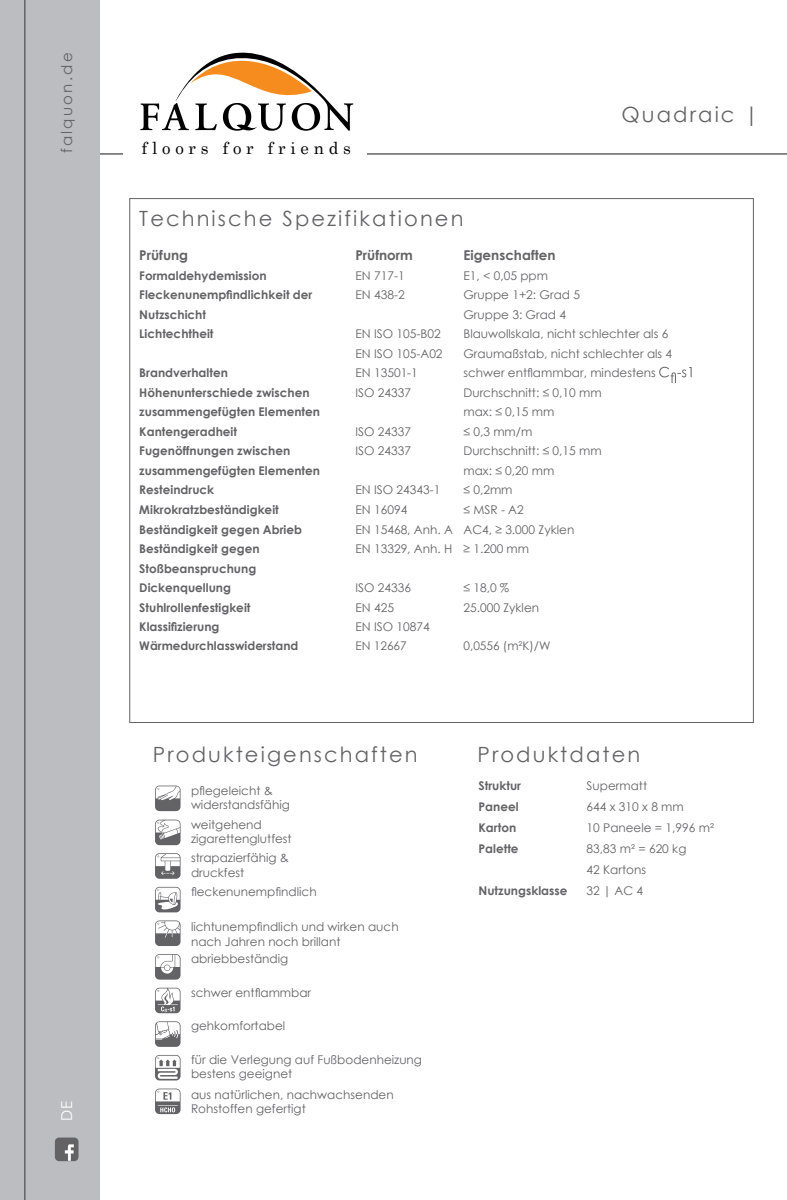
<style>
.page{position:relative;width:787px;height:1200px;background:#fff}
.page>*{position:absolute;margin:0;border:0;box-sizing:border-box;transform-origin:0 0}
.t1{font:21px "Century Gothic";letter-spacing:.1em;color:#636366}
.t2{font:16.8px "Century";letter-spacing:.285em;color:#000}
.t3{font:15px "Century Gothic";letter-spacing:.15em;color:#636366}
.t4{font:15px "Century Gothic";color:#fff}
.t5{font:700 13.5px "Century Gothic";color:#636366}
.t6{font:12px "Century Gothic";color:#636366}
.t7{font:700 12px "Century Gothic";color:#636366}
.t8{font:700 11.85px "Century Gothic";color:#636366}
.t9{font:11.85px "Century Gothic";color:#636366}
</style>
<div class="page">
<hr style="left:0;top:153px;width:787px;height:2px;background:#636366">
<div style="left:123px;top:17px;width:243px;height:149px;background:#fff"></div>
<div style="left:0;top:0;width:100px;height:1199px;background:#bcbdc0"></div>
<hr style="left:24px;top:0;width:2px;height:1199px;background:#636366">
<div style="left:55px;top:1137px;width:23px;height:23px;background:#636366;border-radius:4px"></div>
<svg style="left:65px;top:1144px;width:9px;height:16px"></svg>
<svg style="left:155px;top:785px;width:25px;height:25px"></svg>
<svg style="left:155px;top:819px;width:25px;height:26px"></svg>
<svg style="left:155px;top:853px;width:25px;height:25px"></svg>
<svg style="left:155px;top:920px;width:25px;height:25px"></svg>
<svg style="left:155px;top:954px;width:25px;height:25px"></svg>
<svg style="left:155px;top:1088px;width:25px;height:25px"></svg>
<svg style="left:155px;top:1021px;width:25px;height:25px"></svg>
<svg style="left:155px;top:987px;width:25px;height:25px"></svg>
<svg style="left:155px;top:886px;width:25px;height:26px"></svg>
<svg style="left:155px;top:1055px;width:25px;height:25px"></svg>
<svg style="left:659px;top:366px;width:32px;height:17px"></svg>
<svg style="left:140px;top:52px;width:213px;height:79px"></svg>
<p class="t3" style="left:56px;top:153px;width:102px;rotate:-90deg">falquon.de</p>
<p class="t4" style="left:56px;top:1120px;width:22px;rotate:-90deg">DE</p>
<p class="t2" style="left:142px;top:134px;width:211px">floors for friends</p>
<p class="t1" style="left:139px;top:203px;width:326px">Technische Spezifikationen</p>
<p class="t1" style="left:621px;top:99px;width:139px">Quadraic |</p>
<p class="t5" style="left:139px;top:245px;width:50px">Prüfung</p>
<p class="t5" style="left:355px;top:245px;width:59px">Prüfnorm</p>
<p class="t5" style="left:463px;top:245px;width:94px">Eigenschaften</p>
<p class="t7" style="left:139px;top:266px;width:129px">Formaldehydemission</p>
<p class="t6" style="left:355px;top:267px;width:51px">EN 717-1</p>
<p class="t6" style="left:463px;top:267px;width:86px">E1, &lt; 0,05 ppm</p>
<p class="t7" style="left:139px;top:286px;width:175px">Fleckenunempfindlichkeit der</p>
<p class="t6" style="left:355px;top:286px;width:51px">EN 438-2</p>
<p class="t6" style="left:463px;top:286px;width:118px">Gruppe 1+2: Grad 5</p>
<p class="t7" style="left:139px;top:305px;width:68px">Nutzschicht</p>
<p class="t6" style="left:463px;top:306px;width:104px">Gruppe 3: Grad 4</p>
<p class="t7" style="left:139px;top:325px;width:76px">Lichtechtheit</p>
<p class="t6" style="left:355px;top:325px;width:87px">EN ISO 105-B02</p>
<p class="t6" style="left:463px;top:325px;width:206px">Blauwollskala, nicht schlechter als 6</p>
<p class="t6" style="left:355px;top:345px;width:89px">EN ISO 105-A02</p>
<p class="t6" style="left:463px;top:345px;width:210px">Graumaßstab, nicht schlechter als 4</p>
<p class="t7" style="left:139px;top:364px;width:90px">Brandverhalten</p>
<p class="t6" style="left:355px;top:364px;width:64px">EN 13501-1</p>
<p class="t6" style="left:463px;top:364px;width:194px">schwer entflammbar, mindestens</p>
<p class="t7" style="left:139px;top:383px;width:172px">Höhenunterschiede zwischen</p>
<p class="t6" style="left:355px;top:384px;width:57px">ISO 24337</p>
<p class="t6" style="left:463px;top:384px;width:140px">Durchschnitt: ≤ 0,10 mm</p>
<p class="t7" style="left:139px;top:403px;width:182px">zusammengefügten Elementen</p>
<p class="t6" style="left:463px;top:403px;width:92px">max: ≤ 0,15 mm</p>
<p class="t7" style="left:139px;top:422px;width:99px">Kantengeradheit</p>
<p class="t6" style="left:355px;top:423px;width:57px">ISO 24337</p>
<p class="t6" style="left:463px;top:423px;width:70px">≤ 0,3 mm/m</p>
<p class="t7" style="left:139px;top:442px;width:152px">Fugenöffnungen zwischen</p>
<p class="t6" style="left:355px;top:442px;width:57px">ISO 24337</p>
<p class="t6" style="left:463px;top:442px;width:140px">Durchschnitt: ≤ 0,15 mm</p>
<p class="t7" style="left:139px;top:461px;width:182px">zusammengefügten Elementen</p>
<p class="t6" style="left:463px;top:462px;width:92px">max: ≤ 0,20 mm</p>
<p class="t7" style="left:139px;top:481px;width:76px">Resteindruck</p>
<p class="t6" style="left:355px;top:481px;width:86px">EN ISO 24343-1</p>
<p class="t6" style="left:463px;top:481px;width:51px">≤ 0,2mm</p>
<p class="t7" style="left:139px;top:500px;width:141px">Mikrokratzbeständigkeit</p>
<p class="t6" style="left:355px;top:501px;width:53px">EN 16094</p>
<p class="t6" style="left:463px;top:501px;width:62px">≤ MSR - A2</p>
<p class="t7" style="left:139px;top:520px;width:164px">Beständigkeit gegen Abrieb</p>
<p class="t6" style="left:355px;top:520px;width:220px">EN 15468, Anh. A AC4, ≥ 3.000 Zyklen</p>
<p class="t7" style="left:139px;top:539px;width:122px">Beständigkeit gegen</p>
<p class="t6" style="left:355px;top:540px;width:175px">EN 13329, Anh. H ≥ 1.200 mm</p>
<p class="t7" style="left:139px;top:559px;width:118px">Stoßbeanspruchung</p>
<p class="t7" style="left:139px;top:578px;width:93px">Dickenquellung</p>
<p class="t6" style="left:355px;top:579px;width:57px">ISO 24336</p>
<p class="t6" style="left:463px;top:579px;width:47px">≤ 18,0 %</p>
<p class="t7" style="left:139px;top:598px;width:113px">Stuhlrollenfestigkeit</p>
<p class="t6" style="left:355px;top:598px;width:40px">EN 425</p>
<p class="t6" style="left:463px;top:598px;width:77px">25.000 Zyklen</p>
<p class="t7" style="left:139px;top:617px;width:82px">Klassifizierung</p>
<p class="t6" style="left:355px;top:618px;width:76px">EN ISO 10874</p>
<p class="t8" style="left:139px;top:637px;width:160px">Wärmedurchlasswiderstand</p>
<p class="t9" style="left:355px;top:637px;width:53px">EN 12667</p>
<p class="t9" style="left:463px;top:637px;width:88px">0,0556 (m²K)/W</p>
<p class="t1" style="left:153px;top:739px;width:266px">Produkteigenschaften</p>
<p class="t6" style="left:191px;top:781px;width:83px">pflegeleicht &amp;</p>
<p class="t6" style="left:191px;top:796px;width:100px">widerstandsfähig</p>
<p class="t6" style="left:191px;top:815px;width:72px">weitgehend</p>
<p class="t6" style="left:191px;top:830px;width:102px">zigarettenglutfest</p>
<p class="t6" style="left:191px;top:849px;width:99px">strapazierfähig &amp;</p>
<p class="t6" style="left:191px;top:863px;width:55px">druckfest</p>
<p class="t6" style="left:191px;top:882px;width:127px">fleckenunempfindlich</p>
<p class="t6" style="left:191px;top:918px;width:209px">lichtunempfindlich und wirken auch</p>
<p class="t6" style="left:191px;top:932px;width:151px">nach Jahren noch brillant</p>
<p class="t6" style="left:191px;top:950px;width:99px">abriebbeständig</p>
<p class="t6" style="left:191px;top:983px;width:122px">schwer entflammbar</p>
<p class="t6" style="left:191px;top:1017px;width:96px">gehkomfortabel</p>
<p class="t6" style="left:191px;top:1050px;width:232px">für die Verlegung auf Fußbodenheizung</p>
<p class="t6" style="left:191px;top:1065px;width:103px">bestens geeignet</p>
<p class="t6" style="left:191px;top:1085px;width:204px">aus natürlichen, nachwachsenden</p>
<p class="t6" style="left:191px;top:1099px;width:116px">Rohstoffen gefertigt</p>
<p class="t1" style="left:477px;top:739px;width:164px">Produktdaten</p>
<p class="t7" style="left:478px;top:776px;width:44px">Struktur</p>
<p class="t6" style="left:586px;top:777px;width:62px">Supermatt</p>
<p class="t7" style="left:478px;top:797px;width:42px">Paneel</p>
<p class="t6" style="left:586px;top:798px;width:99px">644 x 310 x 8 mm</p>
<p class="t7" style="left:478px;top:818px;width:39px">Karton</p>
<p class="t6" style="left:586px;top:819px;width:129px">10 Paneele = 1,996 m²</p>
<p class="t7" style="left:478px;top:839px;width:42px">Palette</p>
<p class="t6" style="left:586px;top:840px;width:101px">83,83 m² = 620 kg</p>
<p class="t6" style="left:586px;top:861px;width:61px">42 Kartons</p>
<p class="t7" style="left:478px;top:881px;width:90px">Nutzungsklasse</p>
<p class="t6" style="left:586px;top:882px;width:58px">32 | AC 4</p>
</div>
